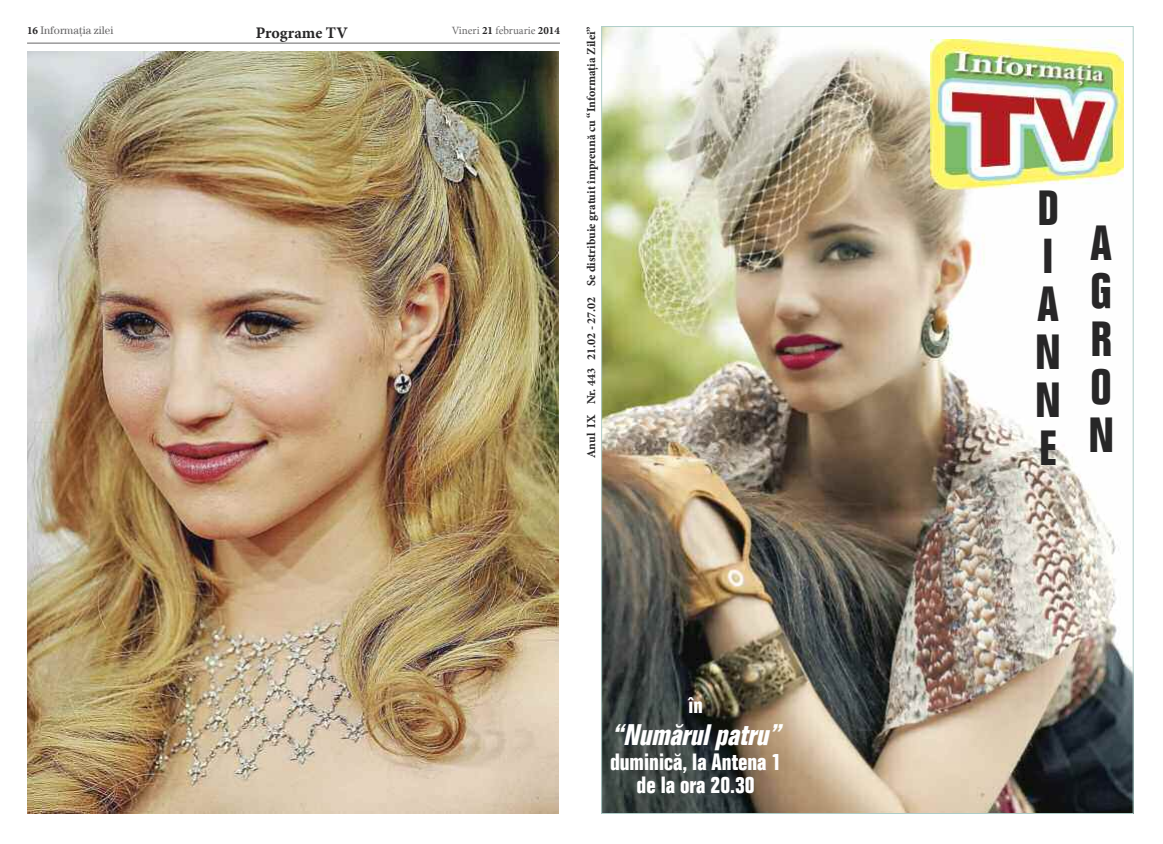
<style>
.page{position:relative;width:1163px;height:844px;background:#fff}
.page>*{position:absolute;margin:0;border:0;box-sizing:border-box;transform-origin:0 0}
.t1{font:condensed 48px/48px "IZ BC Folio";color:#272627;text-align:justify}
.t2{font:italic condensed 29px "IZ BC Folio";color:#fff}
.t3{font:condensed 23px/23px "IZ BC Folio";color:#fff;text-align:center}
.t4{font:condensed 22px "IZ BC Folio";color:#fff}
.t5{font:16px "IZ Minion Pro Bold";color:#272627}
.t6{font:12px "IZ Minion Pro Bold";color:#272627}
.t7{font:11px "IZ Minion Pro Regular";color:#686768}
.t8{font:11px "IZ Century Std Book";color:#686768}
.s1{font-family:"IZ Minion Pro Bold";color:#272627}
</style>
<div class="page">
<hr style="left:27px;top:43px;width:533px;height:1px;background:#686768">
<img style="left:27px;top:51px;width:532px;height:762px">
<img style="left:603px;top:28px;width:528px;height:783px">
<img style="left:930px;top:39px;width:193px;height:151px">
<p class="t8" style="left:27px;top:27px;width:88px"><span class="s1">16</span> Informa\ia zilei</p>
<h3 class="t5" style="left:256px;top:26px;width:94px">Programe TV</h3>
<p class="t7" style="left:451px;top:26px;width:110px">vineri <span class="s1">21</span> februarie <span class="s1">2014</span></p>
<p class="t6" style="left:586px;top:458px;width:433px;rotate:-90deg">Anul IX Nr. 443 21.02 - 27.02 Se distribuie gratuit `mpreun[ cu “Informa\ia Zilei”</p>
<h3 class="t4" style="left:688px;top:697px;width:16px">`n</h3>
<h2 class="t2" style="left:611px;top:723px;width:175px">“Num[rul patru”</h2>
<h3 class="t3" style="left:610px;top:752px;width:173px">duminic[, la Antena 1 de la ora 20.30</h3>
<h1 class="t1" style="left:1034px;top:188px;width:27px;text-align:left">D<br>I<br>A<br>N<br>N<br>E</h1>
<h1 class="t1" style="left:1088px;top:223px;width:27px">A G R O N</h1>
</div>
